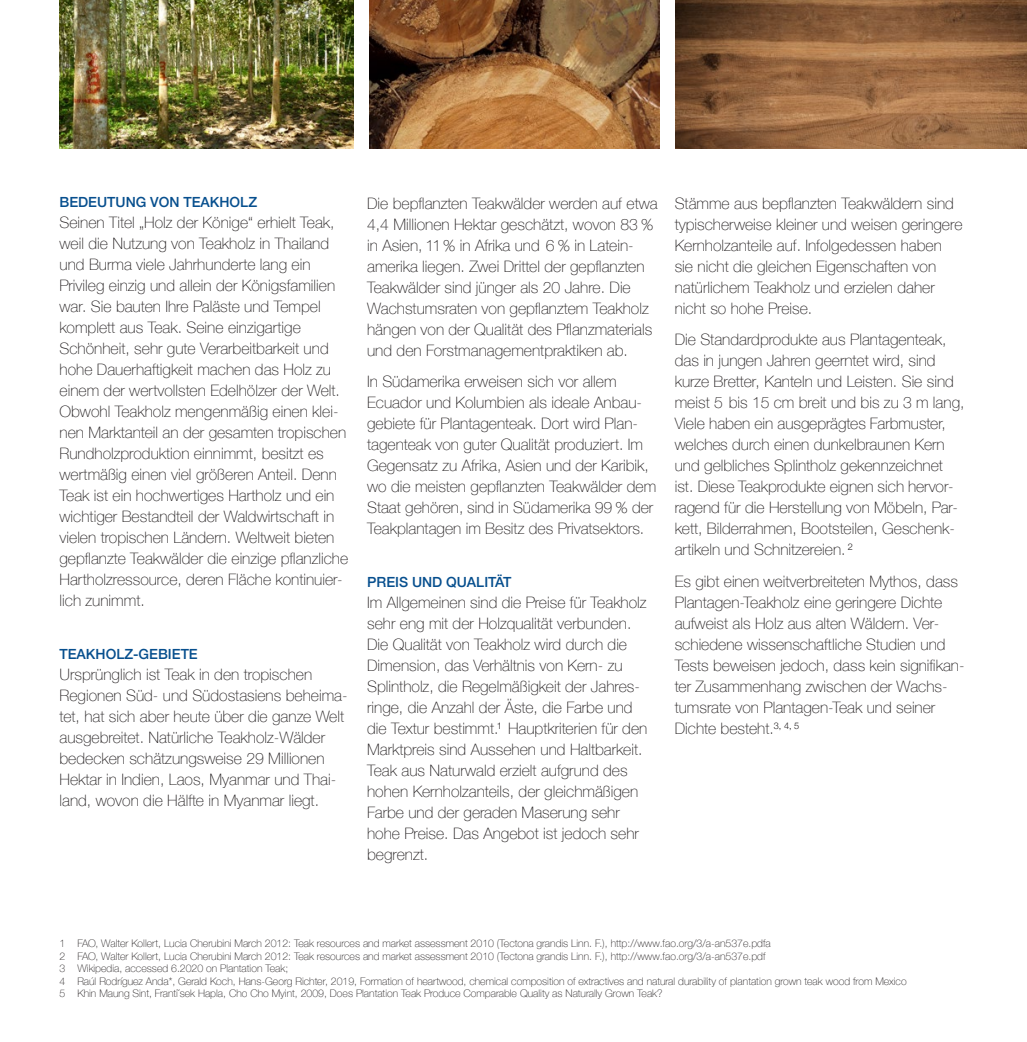
<style>
.page{position:relative;width:1027px;height:1042px;background:#fff}
.page>*{position:absolute;margin:0;border:0;box-sizing:border-box;transform-origin:0 0}
.t1{font:100 15.75px/21px "Helvetica Neue";color:#231f20}
.t2{font:500 14px "Helvetica Neue";color:#074f8e}
.t3{font:100 10.5px/12.6px "Helvetica Neue";color:#231f20}
</style>
<div class="page">
<img style="left:675px;top:0;width:352px;height:149px">
<img style="left:370px;top:0;width:290px;height:149px">
<img style="left:60px;top:0;width:293px;height:149px">
<p class="t2" style="left:60px;top:191px;width:199px">BEDEUTUNG VON TEAKHOLZ</p>
<p class="t1" style="left:60px;top:211px;width:290px">Seinen Titel „Holz der Könige“ erhielt Teak, weil die Nutzung von Teakholz in Thailand und Burma viele Jahrhunderte lang ein Privileg einzig und allein der Königsfamilien war. Sie bauten Ihre Paläste und Tempel komplett aus Teak. Seine einzigartige Schönheit, sehr gute Verarbeitbarkeit und hohe Dauerhaftigkeit machen das Holz zu einem der wertvollsten Edelhölzer der Welt.<br>Obwohl Teakholz mengenmäßig einen klei&shy;nen Marktanteil an der gesamten tropischen Rundholzproduktion einnimmt, besitzt es wertmäßig einen viel größeren Anteil. Denn Teak ist ein hochwertiges Hartholz und ein wichtiger Bestandteil der Waldwirtschaft in vielen tropischen Ländern. Weltweit bieten gepflanzte Teakwälder die einzige pflanzliche Hartholzressource, deren Fläche kontinuier&shy;lich zunimmt.</p>
<p class="t2" style="left:60px;top:642px;width:140px">TEAKHOLZ-GEBIETE</p>
<p class="t1" style="left:60px;top:663px;width:290px">Ursprünglich ist Teak in den tropischen Regionen Süd- und Südostasiens beheima&shy;tet, hat sich aber heute über die ganze Welt ausgebreitet. Natürliche Teakholz-Wälder bedecken schätzungsweise 29 Millionen Hektar in Indien, Laos, Myanmar und Thai&shy;land, wovon die Hälfte in Myanmar liegt.</p>
<p class="t1" style="left:367px;top:192px;width:292px">Die bepflanzten Teakwälder werden auf etwa 4,4 Millionen Hektar geschätzt, wovon 83 % in Asien, 11% in Afrika und 6 % in Latein&shy;amerika liegen. Zwei Drittel der gepflanzten Teakwälder sind jünger als 20 Jahre. Die Wachstumsraten von gepflanztem Teakholz hängen von der Qualität des Pflanzmaterials und den Forstmanagementpraktiken ab.</p>
<p class="t1" style="left:367px;top:370px;width:291px">In Südamerika erweisen sich vor allem Ecuador und Kolumbien als ideale Anbau&shy;gebiete für Plantagenteak. Dort wird Plan&shy;tagenteak von guter Qualität produziert. Im Gegensatz zu Afrika, Asien und der Karibik, wo die meisten gepflanzten Teakwälder dem Staat gehören, sind in Südamerika 99 % der Teakplantagen im Besitz des Privatsektors.</p>
<p class="t2" style="left:367px;top:570px;width:146px">PREIS UND QUALITÄT</p>
<p class="t1" style="left:367px;top:591px;width:282px">Im Allgemeinen sind die Preise für Teakholz sehr eng mit der Holzqualität verbunden.<br>Die Qualität von Teakholz wird durch die Dimension, das Verhältnis von Kern- zu Splintholz, die Regelmäßigkeit der Jahres&shy;ringe, die Anzahl der Äste, die Farbe und die Textur bestimmt.<sup>1</sup> Hauptkriterien für den Marktpreis sind Aussehen und Haltbarkeit.<br>Teak aus Naturwald erzielt aufgrund des hohen Kernholzanteils, der gleichmäßigen Farbe und der geraden Maserung sehr hohe Preise. Das Angebot ist jedoch sehr begrenzt.</p>
<p class="t1" style="left:675px;top:192px;width:289px">Stämme aus bepflanzten Teakwäldern sind typischerweise kleiner und weisen geringere Kernholzanteile auf. Infolgedessen haben sie nicht die gleichen Eigenschaften von natürlichem Teakholz und erzielen daher nicht so hohe Preise.</p>
<p class="t1" style="left:675px;top:328px;width:291px">Die Standardprodukte aus Plantagenteak, das in jungen Jahren geerntet wird, sind kurze Bretter, Kanteln und Leisten. Sie sind meist 5 bis 15 cm breit und bis zu 3 m lang, Viele haben ein ausgeprägtes Farbmuster, welches durch einen dunkelbraunen Kern und gelbliches Splintholz gekennzeichnet ist. Diese Teakprodukte eignen sich hervor&shy;ragend für die Herstellung von Möbeln, Par&shy;kett, Bilderrahmen, Bootsteilen, Geschenk&shy;artikeln und Schnitzereien. <sup>2</sup></p>
<p class="t1" style="left:675px;top:570px;width:291px">Es gibt einen weitverbreiteten Mythos, dass Plantagen-Teakholz eine geringere Dichte aufweist als Holz aus alten Wäldern. Ver&shy;schiedene wissenschaftliche Studien und Tests beweisen jedoch, dass kein signifikan&shy;ter Zusammenhang zwischen der Wachs&shy;tumsrate von Plantagen-Teak und seiner Dichte besteht.<sup>3,</sup> <sup>4,</sup> <sup>5</sup></p>
<p class="t3" style="left:60px;top:936px;width:849px">1 FAO, Walter Kollert, Lucia Cherubini March 2012: Teak resources and market assessment 2010 (Tectona grandis Linn. F.), http://www.fao.org/3/a-an537e.pdfa<br>2 FAO, Walter Kollert, Lucia Cherubini March 2012: Teak resources and market assessment 2010 (Tectona grandis Linn. F.), http://www.fao.org/3/a-an537e.pdf<br>3 Wikipedia, accessed 6.2020 on Plantation Teak;<br>4 Raúl Rodríguez Anda*, Gerald Koch, Hans-Georg Richter, 2019, Formation of heartwood, chemical composition of extractives and natural durability of plantation grown teak wood from Mexico 5 Khin Maung Sint, Frantiˇsek Hapla, Cho Cho Myint, 2009, Does Plantation Teak Produce Comparable Quality as Naturally Grown Teak?</p>
</div>
